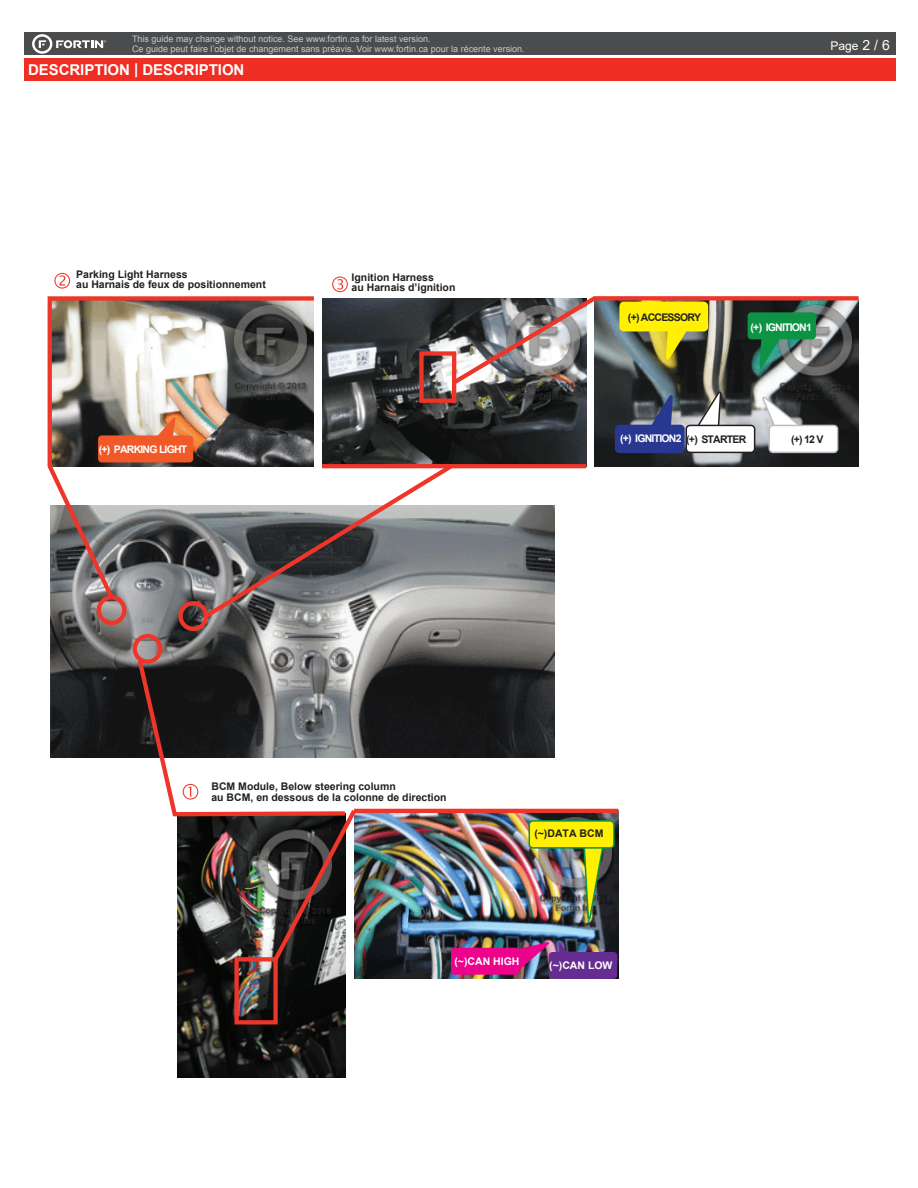
<style>
.page{position:relative;width:918px;height:1188px;background:#fff}
.page>*{position:absolute;margin:0;border:0;box-sizing:border-box;transform-origin:0 0}
.t1{font:700 15px "Arial";letter-spacing:-.005em;color:#fff}
.t2{font:12px "Arial";color:#fff}
.t3{font:700 10.5px/10.5px "Arial";color:#231f20}
.t4{font:700 10.5px "Arial";letter-spacing:-.075em;color:#fff}
.t5{font:700 10.5px "Arial";letter-spacing:-.075em;color:#231f20}
.t6{font:9px/9.8px "Arial";color:#c7c8ca}
.s1{font-size:13.95px}
</style>
<div class="page">
<div style="left:24px;top:33px;width:872px;height:22px;background:#4b4c4d"></div>
<div style="left:24px;top:58px;width:872px;height:23px;background:#ee2e22"></div>
<svg style="left:32px;top:34px;width:74px;height:20px"></svg>
<img style="left:354px;top:813px;width:264px;height:166px">
<svg style="left:54px;top:273px;width:16px;height:16px"></svg>
<img style="left:594px;top:438px;width:265px;height:28px">
<img style="left:322px;top:298px;width:264px;height:166px">
<img style="left:50px;top:506px;width:504px;height:252px">
<div style="left:178px;top:601px;width:30px;height:30px;border:4px solid #ee3529;border-radius:50%"></div>
<div style="left:97px;top:595px;width:30px;height:30px;border:4px solid #ee3529;border-radius:50%"></div>
<svg style="left:47px;top:296px;width:267px;height:307px"></svg>
<hr style="left:322px;top:464px;width:264px;height:4px;background:#ee3529">
<svg style="left:200px;top:461px;width:257px;height:161px"></svg>
<div style="left:616px;top:425px;width:68px;height:27px;background:#283890;border-radius:4px"></div>
<div style="left:615px;top:425px;width:70px;height:28px;border:2px solid #283890;border-radius:4px"></div>
<div style="left:686px;top:425px;width:69px;height:27px;background:#fff;border-radius:4px"></div>
<div style="left:686px;top:425px;width:69px;height:28px;border:2px solid #231f20;border-radius:4px"></div>
<div style="left:769px;top:425px;width:69px;height:27px;background:#fff;border-radius:4px"></div>
<div style="left:769px;top:425px;width:69px;height:28px;border:2px solid #bcbdc0;border-radius:4px"></div>
<img style="left:448px;top:296px;width:411px;height:142px">
<div style="left:620px;top:302px;width:87px;height:29px;background:#fff101;border-radius:4px"></div>
<div style="left:619px;top:302px;width:89px;height:29px;border:2px solid #fff101;border-radius:4px"></div>
<svg style="left:147px;top:417px;width:29px;height:18px"></svg>
<div style="left:98px;top:435px;width:95px;height:27px;background:#f15929;border-radius:4px"></div>
<svg style="left:582px;top:849px;width:24px;height:70px;background:#838f32"></svg>
<div style="left:529px;top:821px;width:85px;height:27px;background:#fff101;border-radius:4px"></div>
<div style="left:529px;top:820px;width:86px;height:29px;border:2px solid #0d9344;border-radius:4px"></div>
<img style="left:178px;top:965px;width:167px;height:113px">
<div style="left:133px;top:634px;width:29px;height:30px;border:4px solid #ee3529;border-radius:50%"></div>
<div style="left:234px;top:957px;width:44px;height:67px;border:4px solid #ee3529"></div>
<svg style="left:135px;top:656px;width:225px;height:309px"></svg>
<svg style="left:332px;top:277px;width:16px;height:15px"></svg>
<hr style="left:354px;top:809px;width:264px;height:4px;background:#ee3529">
<div style="left:419px;top:351px;width:37px;height:52px;border:4px solid #ee3529"></div>
<svg style="left:503px;top:942px;width:47px;height:28px"></svg>
<div style="left:451px;top:948px;width:68px;height:27px;background:#ed028c;border-radius:4px"></div>
<svg style="left:559px;top:942px;width:20px;height:10px"></svg>
<div style="left:549px;top:952px;width:68px;height:27px;background:#652d91;border-radius:4px"></div>
<p class="t6" style="left:132px;top:34px;width:394px">This guide may change without notice. See www.fortin.ca for latest version.<br>Ce guide peut faire l’objet de changement sans préavis. Voir www.fortin.ca pour la récente version.</p>
<h1 class="t1" style="left:28px;top:59px;width:218px">DESCRIPTION | DESCRIPTION</h1>
<p class="t3" style="left:76px;top:269px;width:191px">Parking Light Harness<br>au Harnais de feux de positionnement</p>
<p class="t4" style="left:99px;top:442px;width:90px">(+) PARKING LIGHT</p>
<p class="t3" style="left:352px;top:272px;width:105px">Ignition Harness<br>au Harnais d’ignition</p>
<p class="t2" style="left:831px;top:38px;width:61px">Page <span class="s1">2 / 6</span></p>
<p class="t5" style="left:628px;top:310px;width:75px">(+) ACCESSORY</p>
<p class="t4" style="left:751px;top:320px;width:63px">(+) IGNITION1</p>
<p class="t4" style="left:620px;top:431px;width:63px">(+) IGNITION2</p>
<p class="t5" style="left:686px;top:432px;width:61px">(+) STARTER</p>
<p class="t3" style="left:791px;top:434px;width:34px">(+) 12 V</p>
<p class="t3" style="left:211px;top:782px;width:237px">BCM Module, Below steering column<br>au BCM, en dessous de la colonne de direction</p>
<p class="t3" style="left:534px;top:828px;width:71px">(~)DATA BCM</p>
<p class="t4" style="left:454px;top:954px;width:67px">(~)CAN HIGH</p>
<p class="t4" style="left:549px;top:958px;width:65px">(~)CAN LOW</p>
</div>
